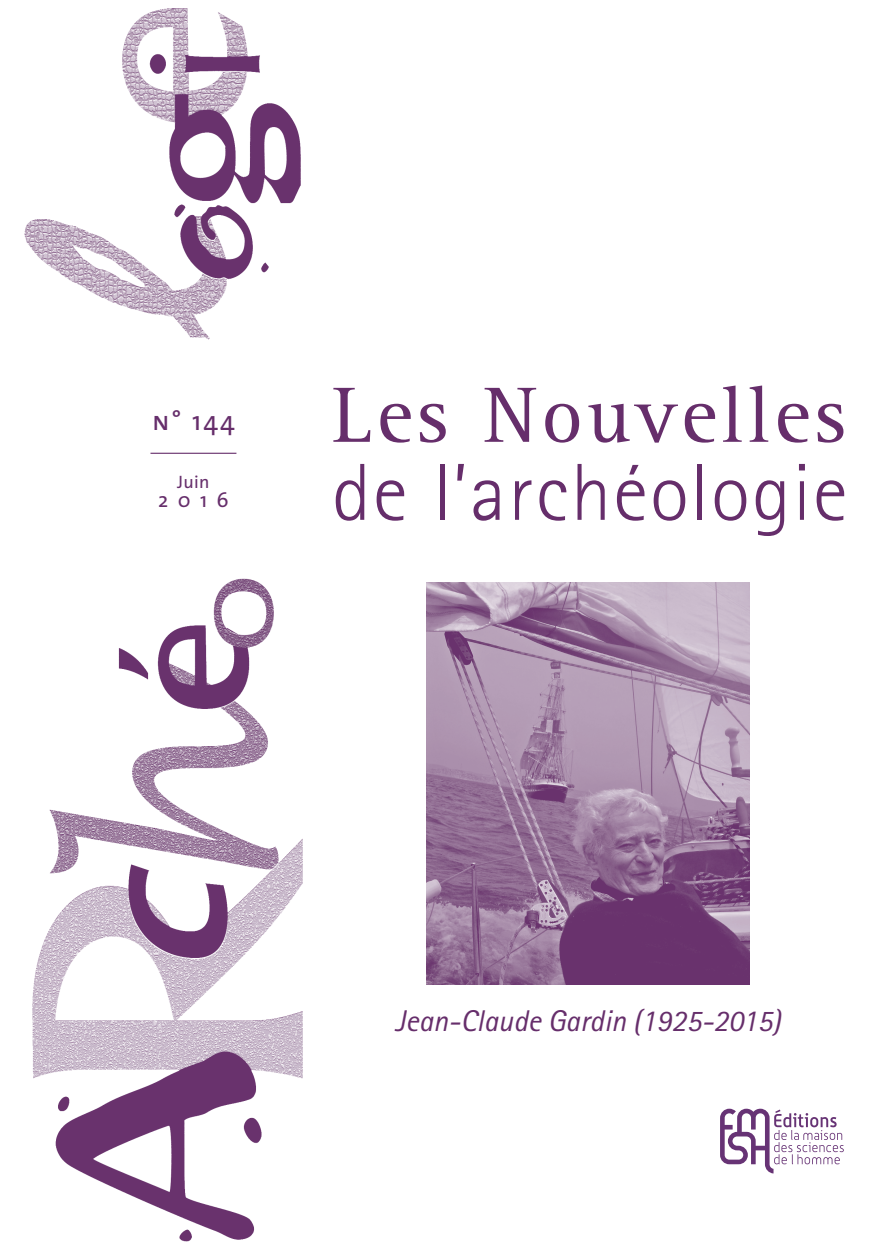
<style>
.page{position:relative;width:893px;height:1258px;background:#fff}
.page>*{position:absolute;margin:0;border:0;box-sizing:border-box;transform-origin:0 0}
.t1{font:300 81px/78px "Rotis Sans Serif";letter-spacing:.025em;color:#662e6b}
.t2{font:italic 30px "Rotis Sans Serif";color:#662e6b}
.t3{font:27px "The Sans";color:#662e6b}
.t4{font:21px "The Sans";color:#662e6b}
.t5{font:18px "The Sans";color:#662e6b}
.s1{font-family:"The Sans Caps"}
.s2{font-family:"Rotis Serif";font-weight:400}
</style>
<div class="page">
<img style="left:24px;top:8px;width:279px;height:1234px">
<svg style="left:720px;top:1109px;width:123px;height:64px"></svg>
<hr style="left:150px;top:453px;width:86px;height:1px;background:#662e6b">
<img style="left:426px;top:582px;width:322px;height:403px">
<p class="t3" style="left:152px;top:399px;width:84px"><span class="s1">n</span>° 144</p>
<p class="t5" style="left:177px;top:467px;width:34px">Juin</p>
<p class="t4" style="left:158px;top:483px;width:72px">2016</p>
<p class="t1" style="left:332px;top:375px;width:517px"><span class="s2">Les Nouvelles </span>de l’archéologie</p>
<p class="t2" style="left:395px;top:1003px;width:387px">Jean-Claude Gardin (1925-2015)</p>
</div>
